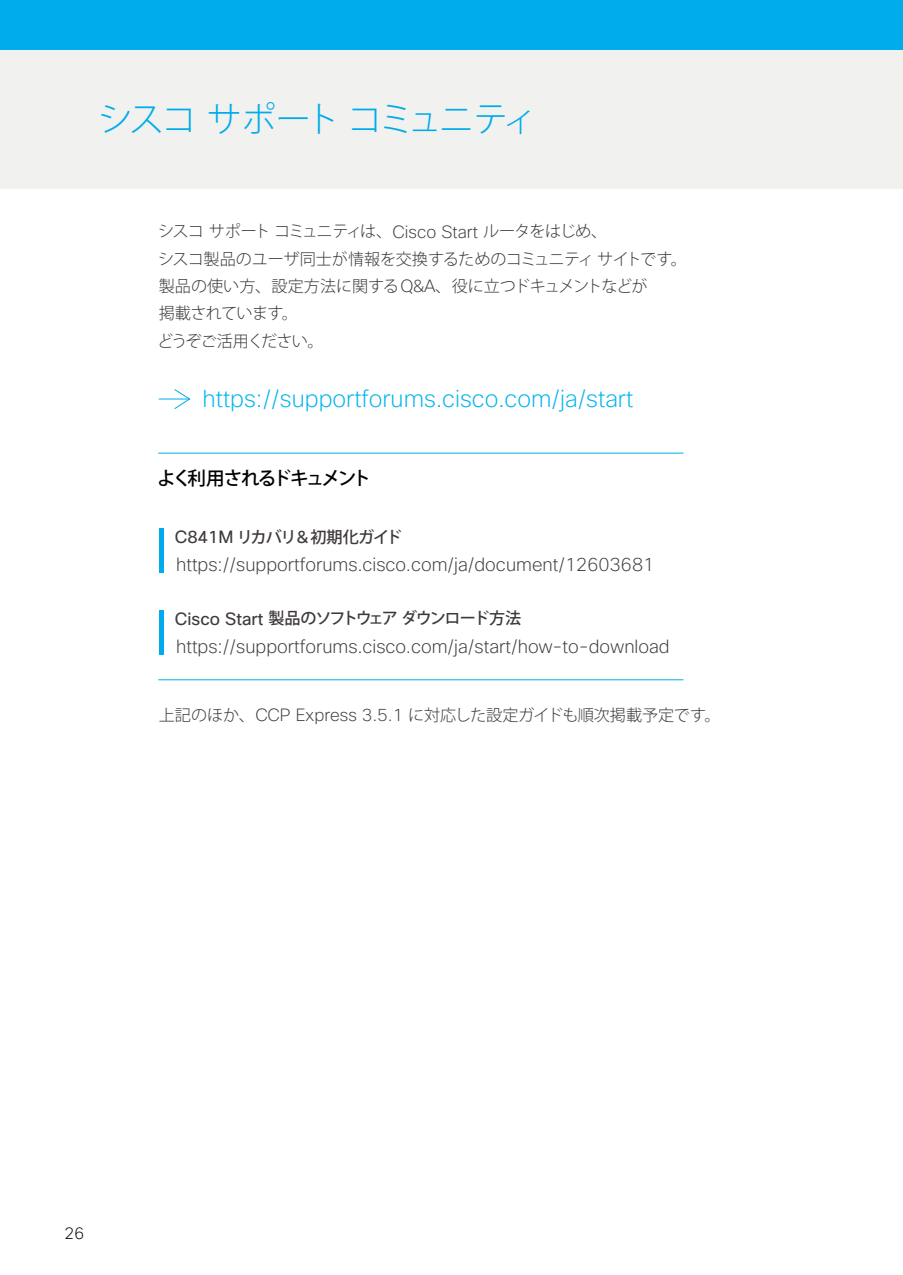
<style>
.page{position:relative;width:903px;height:1275px;background:#fff}
.page>*{position:absolute;margin:0;border:0;box-sizing:border-box;transform-origin:0 0}
.t1{font:300 34.65px "Koz Go Pro";letter-spacing:-.07em;color:#00aceb}
.t2{font:200 23.8px "Cisco Sans";color:#00b4ed}
.t3{font:200 18.55px "Cisco Sans";color:#3e3a39}
.t4{font:500 18.55px "Koz Go Pro";letter-spacing:-.14em;color:#000}
.t5{font:200 16.45px "Cisco Sans";color:#000}
.t6{font:300 16.1px/27.5px "Koz Go Pro";letter-spacing:-.02em;color:#3e3a39}
.t7{font:300 16.1px "Koz Go Pro";color:#3e3a39}
.t8{font:500 16.1px "Koz Go Pro";letter-spacing:-.08em;color:#3e3a39}
.t9{font:500 16.1px "Koz Go Pro";letter-spacing:-.06em;color:#3e3a39}
.s1{font-family:"Cisco Sans";font-weight:200;font-size:17.32px}
.s2{font-family:"Cisco Sans";font-weight:400;font-size:17.32px}
</style>
<div class="page">
<div style="left:0;top:50px;width:903px;height:139px;background:#f1f1ef"></div>
<div style="left:0;top:0;width:903px;height:50px;background:#00aceb"></div>
<div style="left:159px;top:528px;width:5px;height:45px;background:#00aceb"></div>
<hr style="left:159px;top:399px;width:31px;height:1px;background:#00aceb">
<svg style="left:174px;top:389px;width:16px;height:20px"></svg>
<hr style="left:158px;top:453px;width:525px;height:1px;background:#00aceb">
<div style="left:159px;top:610px;width:5px;height:45px;background:#00aceb"></div>
<hr style="left:158px;top:679px;width:525px;height:1px;background:#00aceb">
<h1 class="t1" style="left:98px;top:97px;width:440px">シスコサポートコミュニティ</h1>
<p class="t6" style="left:157px;top:218px;width:531px">シスコサポートコミュニティは、<span class="s1">Cisco Start</span> ルータをはじめ、<br>シスコ製品のユーザ同士が情報を交換するためのコミュニティサイトです。製品の使い方、設定方法に関する<span class="s1">Q&amp;A</span>、役に立つドキュメントなどが<br>掲載されています。<br>どうぞご活用ください。</p>
<h2 class="t2" style="left:203px;top:383px;width:432px">https://supportforums.cisco.com/ja/start</h2>
<p class="t4" style="left:157px;top:466px;width:215px">よく利用されるドキュメント</p>
<p class="t9" style="left:175px;top:526px;width:229px"><span class="s2">C841M</span> リカバリ<span class="s2">&amp;</span>初期化ガイド</p>
<p class="t3" style="left:176px;top:553px;width:480px">https://supportforums.cisco.com/ja/document/12603681</p>
<p class="t8" style="left:175px;top:608px;width:348px"><span class="s2">Cisco Start</span> 製品のソフトウェアダウンロード方法</p>
<p class="t3" style="left:176px;top:635px;width:495px">https://supportforums.cisco.com/ja/start/how-to-download</p>
<p class="t7" style="left:159px;top:705px;width:563px">上記のほか、<span class="s1">CCP Express 3.5.1</span> に対応した設定ガイドも順次掲載予定です。</p>
<p class="t5" style="left:65px;top:1222px;width:21px">26</p>
</div>
